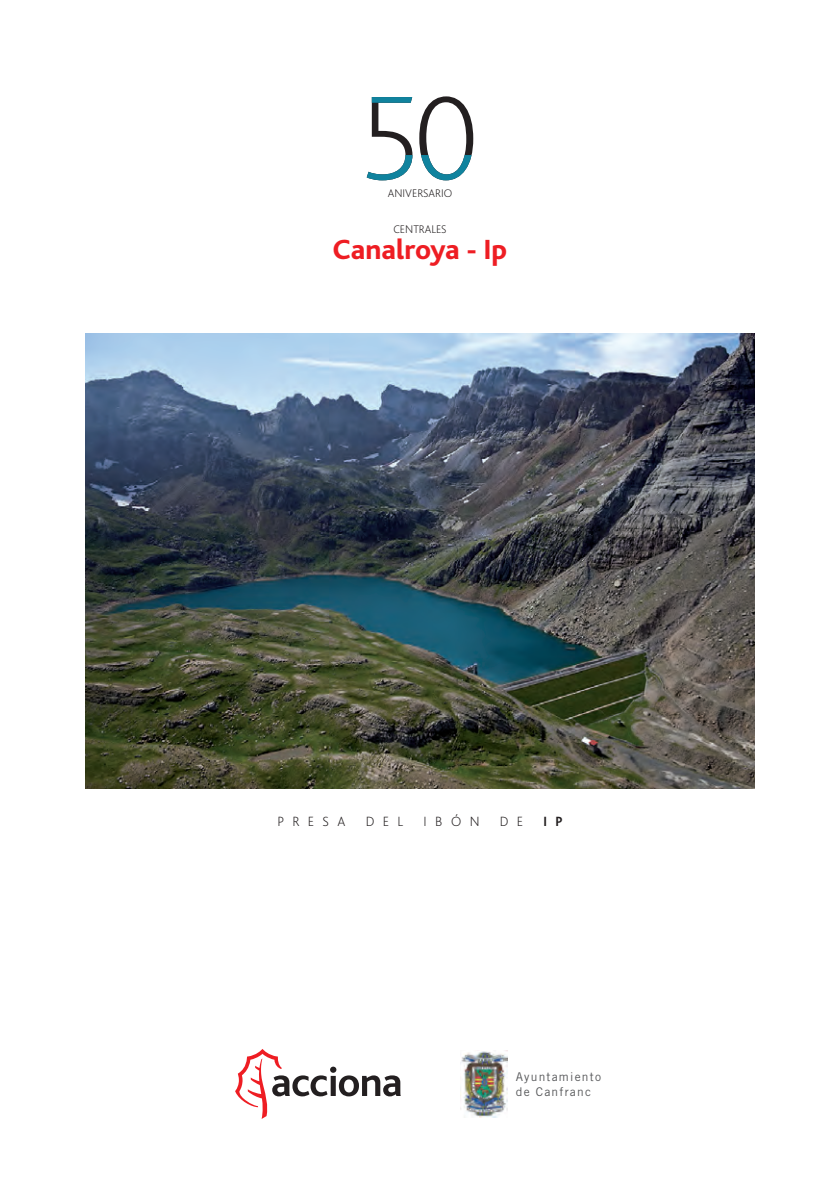
<style>
.page{position:relative;width:840px;height:1191px;background:#fff}
.page>*{position:absolute;margin:0;border:0;box-sizing:border-box;transform-origin:0 0}
.t1{font:800 29px "Bliss";color:#ee1d23}
.t2{font:200 14px "Bliss";letter-spacing:.6em;color:#231f20}
.t3{font:700 14px "Bliss";color:#231f20}
.t4{font:12px/15px "Trade Gothic LT Std";letter-spacing:.1em;color:#57585a}
.t5{font:200 11.6px "Bliss";color:#231f20}
</style>
<div class="page">
<img style="left:460px;top:1050px;width:47px;height:67px">
<svg style="left:235px;top:1049px;width:165px;height:70px"></svg>
<svg style="left:419px;top:96px;width:54px;height:84px"></svg>
<svg style="left:366px;top:97px;width:46px;height:83px"></svg>
<img style="left:86px;top:333px;width:667px;height:455px">
<p class="t5" style="left:387px;top:187px;width:66px">ANIVERSARIO</p>
<p class="t5" style="left:393px;top:223px;width:55px">CENTRALES</p>
<p class="t1" style="left:332px;top:235px;width:176px">Canalroya - Ip</p>
<p class="t2" style="left:277px;top:814px;width:69px">PRESA</p>
<p class="t2" style="left:365px;top:814px;width:39px">DEL</p>
<p class="t2" style="left:423px;top:814px;width:57px">IBÓN</p>
<p class="t2" style="left:499px;top:814px;width:25px">D E</p>
<p class="t3" style="left:543px;top:814px;width:20px">I P</p>
<p class="t4" style="left:515px;top:1069px;width:86px">Ayuntamiento de Canfranc</p>
</div>
